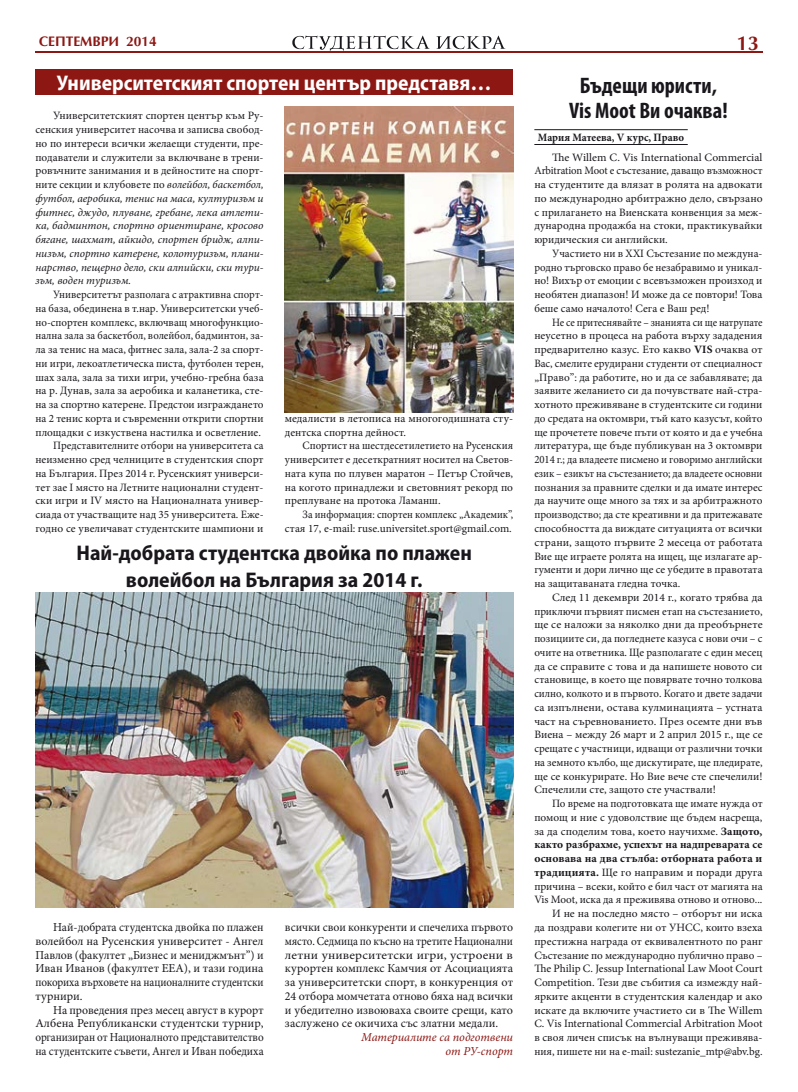
<style>
.page{position:relative;width:798px;height:1092px;background:#fff}
.page>*{position:absolute;margin:0;border:0;box-sizing:border-box;transform-origin:0 0}
.t1{font:700 condensed 22.5px/25px "Myriad Pro";color:#1a171c;text-align:center}
.t2{font:700 semi-condensed 21.25px/27.5px "Myriad Pro";color:#1a171c;text-align:center}
.t3{font:700 semi-condensed 21.25px "Myriad Pro";color:#fff}
.t4{font:700 20px "AG Optima Cyr";color:#8c1713}
.t5{font:700 13.75px "AG Optima Cyr";color:#8c1713}
.t6{font:12.12px/13.8px "Minion Pro";letter-spacing:-.005em;color:#1a171c;text-align:justify}
.t7{font:12.12px/13.8px "Minion Pro";letter-spacing:-.005em;color:#1a171c;text-align:justify;scale:.96 1}
.t8{font:italic 12.12px/13.8px "Minion Pro";color:#8c1713;text-align:right}
.t9{font:11.25px/13.8px "Minion Pro";color:#1a171c;text-align:justify}
.t10{font:11.25px/13.8px "Minion Pro";color:#1a171c;text-align:right;scale:.96 1}
.t11{font:11.25px/13.8px "Minion Pro";color:#1a171c;text-align:justify;scale:.92 1}
.t12{font:italic 11.25px/13.8px "Minion Pro";color:#1a171c;text-align:justify}
.t13{font:11.25px/13.8px "Minion Pro";color:#1a171c;text-align:right;scale:.93 1}
.t14{font:700 11.25px "Minion Pro";color:#1a171c;scale:.95 1}
.s1{font-weight:700}
.s2{font-style:normal}
</style>
<div class="page">
<svg style="left:436px;top:36px;width:69px;height:13px"></svg>
<svg style="left:292px;top:35px;width:138px;height:17px"></svg>
<hr style="left:35px;top:52px;width:727px;height:1px;background:#8c1713">
<div style="left:35px;top:69px;width:478px;height:26px;background:#8c1713"></div>
<hr style="left:534px;top:129px;width:153px;height:1px;background:#1a171c">
<hr style="left:534px;top:144px;width:153px;height:1px;background:#1a171c">
<img style="left:36px;top:592px;width:477px;height:315px">
<img style="left:285px;top:106px;width:228px;height:306px">
<p class="t5" style="left:39px;top:34px;width:119px">СЕПТЕМВРИ 2014</p>
<h3 class="t4" style="left:736px;top:32px;width:24px">13</h3>
<h2 class="t3" style="left:57px;top:69px;width:436px">Университетският спортен център представя…</h2>
<h1 class="t1" style="left:569px;top:73px;width:160px">Бъдещи юристи,<br>Vis Moot Ви очаква!</h1>
<p class="t14" style="left:537px;top:129px;width:155px">Мария Матеева, V курс, Право</p>
<p class="t9" style="left:534px;top:150px;width:230px;text-indent:18px">The Willem C. Vis International Commercial Arbitration Moot е състезание, даващо възможност на студентите да влязат в ролята на адвокати по международно арбитражно дело, свързано с прилагането на Виенската конвенция за меж&shy;дународна продажба на стоки, практикувайки юридическия си английски.</p>
<p class="t9" style="left:534px;top:246px;width:229px;text-indent:18px">Участието ни в XXI Състезание по междуна&shy;родно търговско право бе незабравимо и уникал&shy;но! Вихър от емоции с всевъзможен произход и необятен диапазон! И може да се повтори! Това беше само началото! Сега е Ваш ред!</p>
<p class="t11" style="left:534px;top:315px;width:249px;text-indent:18px">Не се притеснявайте – знанията си ще натрупате неусетно в процеса на работа върху зададения предварително казус. Ето какво <span class="s1">VIS</span> очаква от Вас, смелите ерудирани студенти от специалност „Право”: да работите, но и да се забавлявате; да заявите желанието си да почувствате най-стра&shy;хотното преживяване в студентските си години до средата на октомври, тъй като казусът, който ще прочетете повече пъти от която и да е учебна литература, ще бъде публикуван на 3 октомври 2014 г.; да владеете писмено и говоримо английски език – езикът на състезанието; да владеете основни познания за правните сделки и да имате интерес да научите още много за тях и за арбитражното производство; да сте креативни и да притежавате способността да виждате ситуацията от всички страни, защото първите 2 месеца от работата Вие ще играете ролята на ищец, ще излагате ар&shy;гументи и дори лично ще се убедите в правотата на защитаваната гледна точка.</p>
<p class="t9" style="left:534px;top:590px;width:230px;text-indent:18px">След 11 декември 2014 г., когато трябва да приключи първият писмен етап на състезанието, ще се наложи за няколко дни да преобърнете позициите си, да погледнете казуса с нови очи – с очите на ответника. Ще разполагате с един месец да се справите с това и да напишете новото си становище, в което ще повярвате точно толкова силно, колкото и в първото. Когато и двете задачи са изпълнени, остава кулминацията – устната част на съревнованието. През осемте дни във Виена – между 26 март и 2 април 2015 г., ще се срещате с участници, идващи от различни точки на земното кълбо, ще дискутирате, ще пледирате, ще се конкурирате. Но Вие вече сте спечелили!<br>Спечелили сте, защото сте участвали!</p>
<p class="t9" style="left:534px;top:796px;width:230px;text-align:right">По време на подготовката ще имате нужда от помощ и ние с удоволствие ще бъдем насреща, за да споделим това, което научихме. <span class="s1">Защото, както разбрахме, успехът на надпреварата се основава на два стълба: отборната работа и традицията.</span> Ще го направим и поради друга причина – всеки, който е бил част от магията на Vis Moot, иска да я преживява отново и отново...<br>И не на последно място – отборът ни иска<br>да поздрави колегите ни от УНСС, които взеха престижна награда от еквивалентното по ранг Състезание по международно публично право – The Philip C. Jessup International Law Moot Court Competition. Тези две събития са измежду най&shy;ярките акценти в студентския календар и ако искате да включите участието си в The Willem C. Vis International Commercial Arbitration Moot в своя личен списък на вълнуващи преживява&shy;ния, пишете ни на e-mail: sustezanie_mtp@abv.bg.</p>
<p class="t12" style="left:35px;top:109px;width:229px;text-indent:18px"><span class="s2">Университетският спортен център към Ру&shy;сенския университет насочва и записва свобод&shy;но по интереси всички желаещи студенти, пре&shy;подаватели и служители за включване в трени&shy;ровъчните занимания и в дейностите на спорт&shy;ните секции и клубовете по</span> волейбол, баскетбол, футбол, аеробика, тенис на маса, културизъм и фитнес, джудо, плуване, гребане, лека атлети&shy;ка, бадминтон, спортно ориентиране, кросово бягане, шахмат, айкидо, спортен бридж, алпи&shy;низъм, спортно катерене, колотуризъм, плани&shy;нарство, пещерно дело, ски алпийски, ски тури&shy;зъм, воден туризъм.</p>
<p class="t10" style="left:35px;top:288px;width:239px">Университетът разполага с атрактивна спорт-<br>на база, обединена в т.нар. Университетски учеб&shy;но-спортен комплекс, включващ многофункцио&shy;нална зала за баскетбол, волейбол, бадминтон, за&shy;ла за тенис на маса, фитнес зала, зала-2 за спорт&shy;ни игри, лекоатлетическа писта, футболен терен, шах зала, зала за тихи игри, учебно-гребна база на р. Дунав, зала за аеробика и каланетика, сте&shy;на за спортно катерене. Предстои изграждането на 2 тенис корта и съвременни открити спортни площадки с изкуствена настилка и осветление.<br>Представителните отбори на университета са неизменно сред челниците в студентския спорт на България. През 2014 г. Русенският универси&shy;тет зае I място на Летните национални студент&shy;ски игри и ІV място на Националната универ&shy;сиада от участващите над 35 университета. Еже&shy;годно се увеличават студентските шампиони и</p>
<p class="t9" style="left:285px;top:411px;width:229px">медалисти в летописа на многогодишната сту&shy;дентска спортна дейност.</p>
<p class="t10" style="left:285px;top:439px;width:239px;text-align:justify;text-indent:18px">Спортист на шестдесетилетието на Русенския университет е десеткратният носител на Светов&shy;ната купа по плувен маратон – Петър Стойчев, на когото принадлежи и световният рекорд по преплуване на протока Ламанш.</p>
<p class="t13" style="left:285px;top:508px;width:247px">За информация: спортен комплекс „Академик”, стая 17, e-mail: ruse.universitet.sport@gmail.com.</p>
<h2 class="t2" style="left:76px;top:538px;width:397px">Най-добрата студентска двойка по плажен волейбол на България за 2014 г.</h2>
<p class="t7" style="left:35px;top:920px;width:239px;text-indent:18px">Най-добрата студентска двойка по плажен волейбол на Русенския университет - Ангел Павлов (факултет „Бизнес и мениджмънт”) и Иван Иванов (факултет ЕЕА), и тази година покориха върховете на националните студентски турнири.</p>
<p class="t6" style="left:35px;top:1002px;width:230px;text-indent:18px">На проведения през месец август в курорт Албена Републикански студентски турнир, организиран от Националното представителство на студентските съвети, Ангел и Иван победиха</p>
<p class="t6" style="left:285px;top:920px;width:230px">всички свои конкуренти и спечелиха първото място. Седмица по късно на третите Национални летни университетски игри, устроени в курортен комплекс Камчия от Асоциацията за университетски спорт, в конкуренция от 24 отбора момчетата отново бяха над всички и убедително извоюваха своите срещи, като заслужено се окичиха със златни медали.</p>
<p class="t8" style="left:361px;top:1030px;width:153px">Материалите са подготвени от РУ-спорт</p>
</div>
